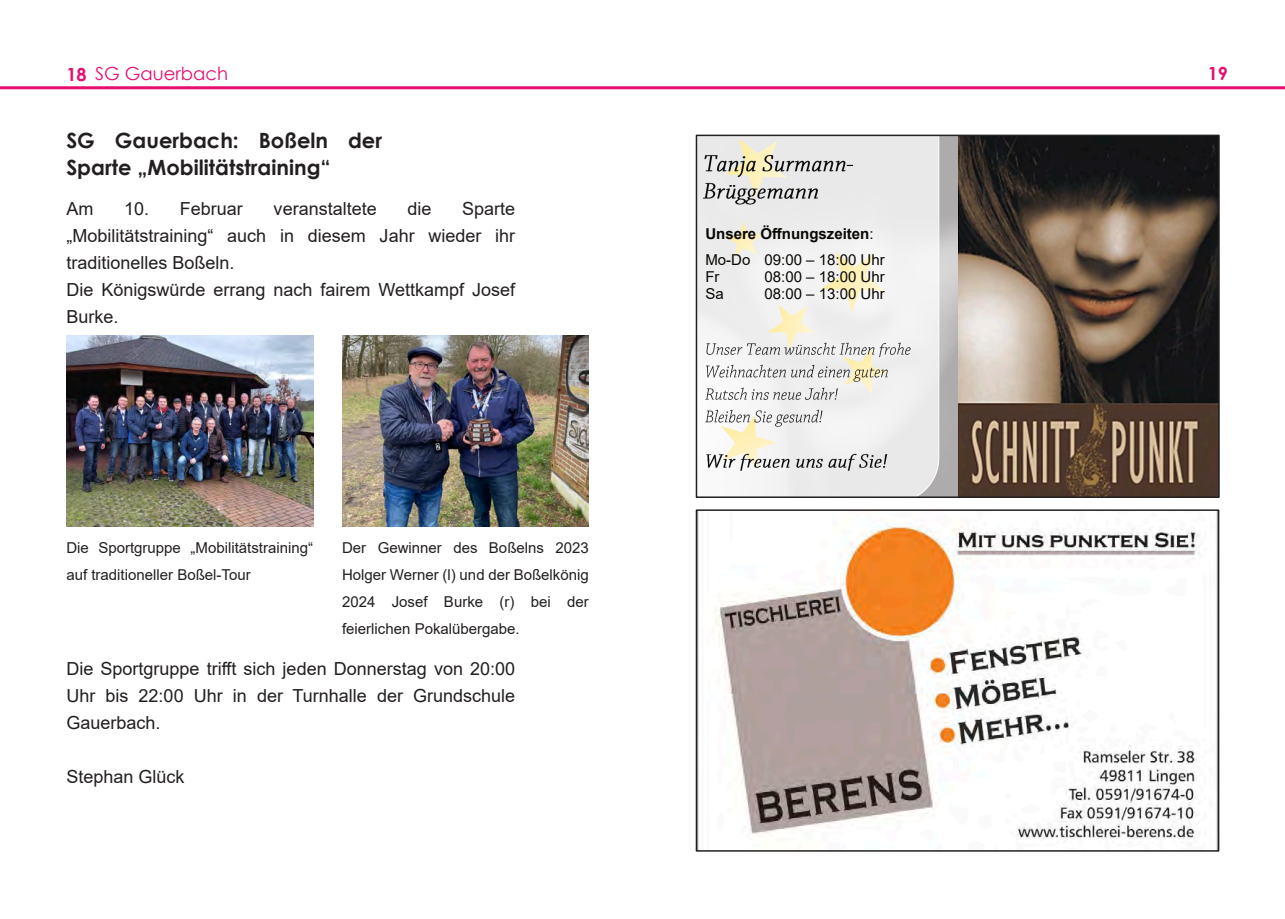
<style>
.page{position:relative;width:1285px;height:919px;background:#fff}
.page>*{position:absolute;margin:0;border:0;box-sizing:border-box;transform-origin:0 0}
.t1{font:700 21px/27px "Century Gothic";color:#231f20}
.t2{font:18px/27px "Arial";color:#231f20}
.t3{font:18px "Century Gothic";color:#e50f70}
.t4{font:700 18px "Century Gothic";color:#e50f70}
.t5{font:15px/27px "Arial";color:#231f20}
.t6{font:700 15px/26.1px "Arial";color:#080704}
.t7{font:15px "Arial";color:#080704}
.s1{font-weight:400}
</style>
<div class="page">
<hr style="left:0;top:86px;width:1284px;height:3px;background:#e50f70">
<img style="left:698px;top:512px;width:502px;height:336px">
<div style="left:695px;top:509px;width:524px;height:342px;border:2px solid #231f20"></div>
<img style="left:939px;top:138px;width:19px;height:357px">
<img style="left:958px;top:138px;width:258px;height:357px">
<div style="left:698px;top:138px;width:241px;height:357px;background:#ededed"></div>
<svg style="left:820px;top:252px;width:64px;height:61px"></svg>
<svg style="left:725px;top:139px;width:61px;height:12px"></svg>
<img style="left:703px;top:151px;width:143px;height:27px">
<img style="left:846px;top:151px;width:15px;height:27px">
<img style="left:703px;top:178px;width:127px;height:27px">
<svg style="left:767px;top:305px;width:47px;height:35px"></svg>
<svg style="left:724px;top:222px;width:39px;height:35px"></svg>
<svg style="left:721px;top:427px;width:56px;height:23px"></svg>
<svg style="left:843px;top:359px;width:45px;height:35px"></svg>
<img style="left:705px;top:340px;width:78px;height:19px">
<img style="left:783px;top:340px;width:137px;height:19px">
<img style="left:705px;top:362px;width:193px;height:20px">
<img style="left:705px;top:385px;width:142px;height:19px">
<img style="left:705px;top:407px;width:123px;height:20px">
<img style="left:705px;top:450px;width:194px;height:23px">
<div style="left:695px;top:135px;width:524px;height:363px;border:2px solid #231f20"></div>
<img style="left:66px;top:336px;width:247px;height:190px">
<img style="left:342px;top:336px;width:246px;height:190px">
<p class="t4" style="left:66px;top:67px;width:22px">18</p>
<p class="t4" style="left:1207px;top:67px;width:22px">19</p>
<p class="t3" style="left:95px;top:67px;width:134px">SG Gauerbach</p>
<p class="t1" style="left:66px;top:129px;width:317px">SG Gauerbach: Boßeln der<br>Sparte „Mobilitätstraining“</p>
<p class="t2" style="left:66px;top:197px;width:450px;text-indent:396px">Sparte „Mobilitätstraining“ auch in diesem Jahr wieder ihr traditionelles Boßeln.<br>Die Königswürde errang nach fairem Wettkampf Josef<br>Burke.</p>
<p class="t2" style="left:66px;top:197px;width:28px">Am</p>
<p class="t2" style="left:124px;top:197px;width:120px">10. Februar</p>
<p class="t2" style="left:273px;top:197px;width:105px">veranstaltete</p>
<p class="t2" style="left:407px;top:197px;width:26px">die</p>
<p class="t5" style="left:66px;top:535px;width:248px">Die Sportgruppe „Mobilitätstraining“ auf traditioneller Boßel-Tour</p>
<p class="t5" style="left:342px;top:535px;width:248px;text-align:justify">Der Gewinner des Boßelns 2023<br>Holger Werner (l) und der Boßelkönig 2024 Josef Burke (r) bei der feierlichen Pokalübergabe.</p>
<p class="t2" style="left:66px;top:656px;width:450px;text-align:justify">Die Sportgruppe trifft sich jeden Donnerstag von 20:00<br>Uhr bis 22:00 Uhr in der Turnhalle der Grundschule Gauerbach.</p>
<p class="t2" style="left:66px;top:764px;width:120px">Stephan Glück</p>
<p class="t6" style="left:705px;top:222px;width:181px">Unsere Öffnungszeiten<span class="s1">:<br>Mo-Do 09:00 – 18:00 Uhr</span></p>
<p class="t7" style="left:705px;top:271px;width:16px">Fr</p>
<p class="t7" style="left:764px;top:271px;width:122px">08:00 – 18:00 Uhr</p>
<p class="t7" style="left:705px;top:288px;width:20px">Sa</p>
<p class="t7" style="left:764px;top:288px;width:122px">08:00 – 13:00 Uhr</p>
</div>
